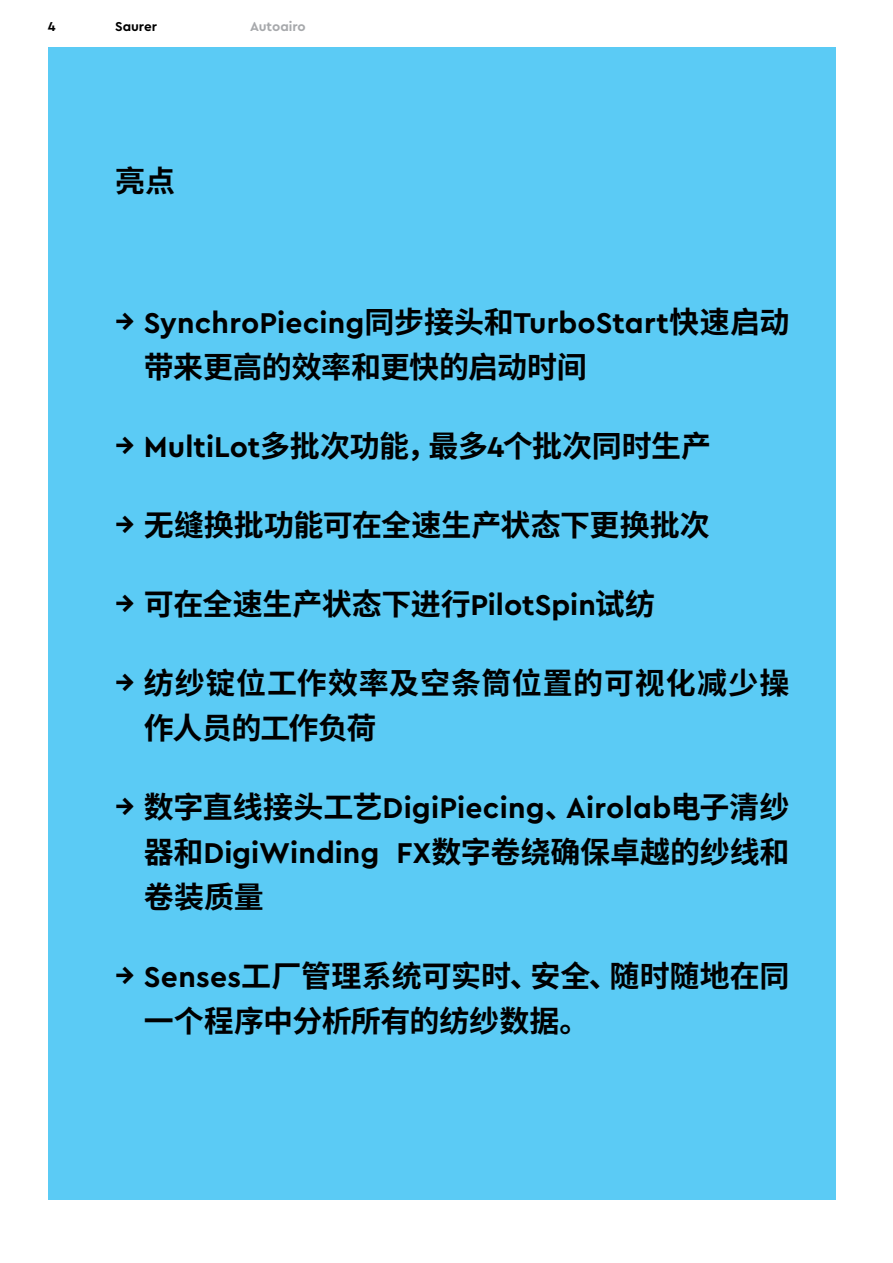
<style>
.page{position:relative;width:893px;height:1263px;background:#fff}
.page>*{position:absolute;margin:0;border:0;box-sizing:border-box;transform-origin:0 0}
.t1{font:700 30px/45px "Noto Sans CJ Ksc";letter-spacing:-.005em;color:#000}
.t2{font:700 30px "Saurer";letter-spacing:.005em;color:#000}
.t3{font:700 30px/45px "Noto Sans CJ Ksc";letter-spacing:.025em;color:#000}
.t4{font:700 13.5px "Saurer";color:#a7a9ac}
.t5{font:700 13.5px "Saurer";color:#000}
.s1{font-family:"Noto Sans CJ Ksc"}
.s2{font-family:"Saurer"}
</style>
<div class="page">
<div style="left:48px;top:48px;width:788px;height:1152px;background:#5bcbf5"></div>
<p class="t5" style="left:48px;top:18px;width:9px">4</p>
<p class="t5" style="left:115px;top:18px;width:43px">Saurer</p>
<p class="t4" style="left:250px;top:18px;width:57px">Autoairo</p>
<p class="t1" style="left:115px;top:159px;width:61px">亮点</p>
<p class="t2" style="left:115px;top:303px;width:676px">→ SynchroPiecing<span class="s1">同步接头和</span>TurboStart<span class="s1">快速启动</span></p>
<p class="t1" style="left:144px;top:345px;width:444px">带来更高的效率和更快的启动时间</p>
<p class="t1" style="left:115px;top:424px;width:597px"><span class="s2">→ MultiLot</span>多批次功能，最多<span class="s2">4</span>个批次同时生产</p>
<p class="t1" style="left:115px;top:503px;width:596px"><span class="s2">→</span> 无缝换批功能可在全速生产状态下更换批次</p>
<p class="t1" style="left:115px;top:582px;width:541px"><span class="s2">→</span> 可在全速生产状态下进行<span class="s2">PilotSpin</span>试纺</p>
<p class="t3" style="left:144px;top:661px;width:647px;text-indent:-29px"><span class="s2">→</span> 纺纱锭位工作效率及空条筒位置的可视化减少操作人员的工作负荷</p>
<p class="t2" style="left:115px;top:788px;width:676px">→ <span class="s1">数字直线接头工艺</span>DigiPiecing<span class="s1">、</span>Airolab<span class="s1">电子清纱</span></p>
<p class="t1" style="left:144px;top:830px;width:647px">器和<span class="s2">DigiWinding FX</span>数字卷绕确保卓越的纱线和卷装质量</p>
<p class="t1" style="left:144px;top:954px;width:647px;text-indent:-29px"><span class="s2">→ Senses</span>工厂管理系统可实时、安全、随时随地在同一个程序中分析所有的纺纱数据。</p>
</div>
